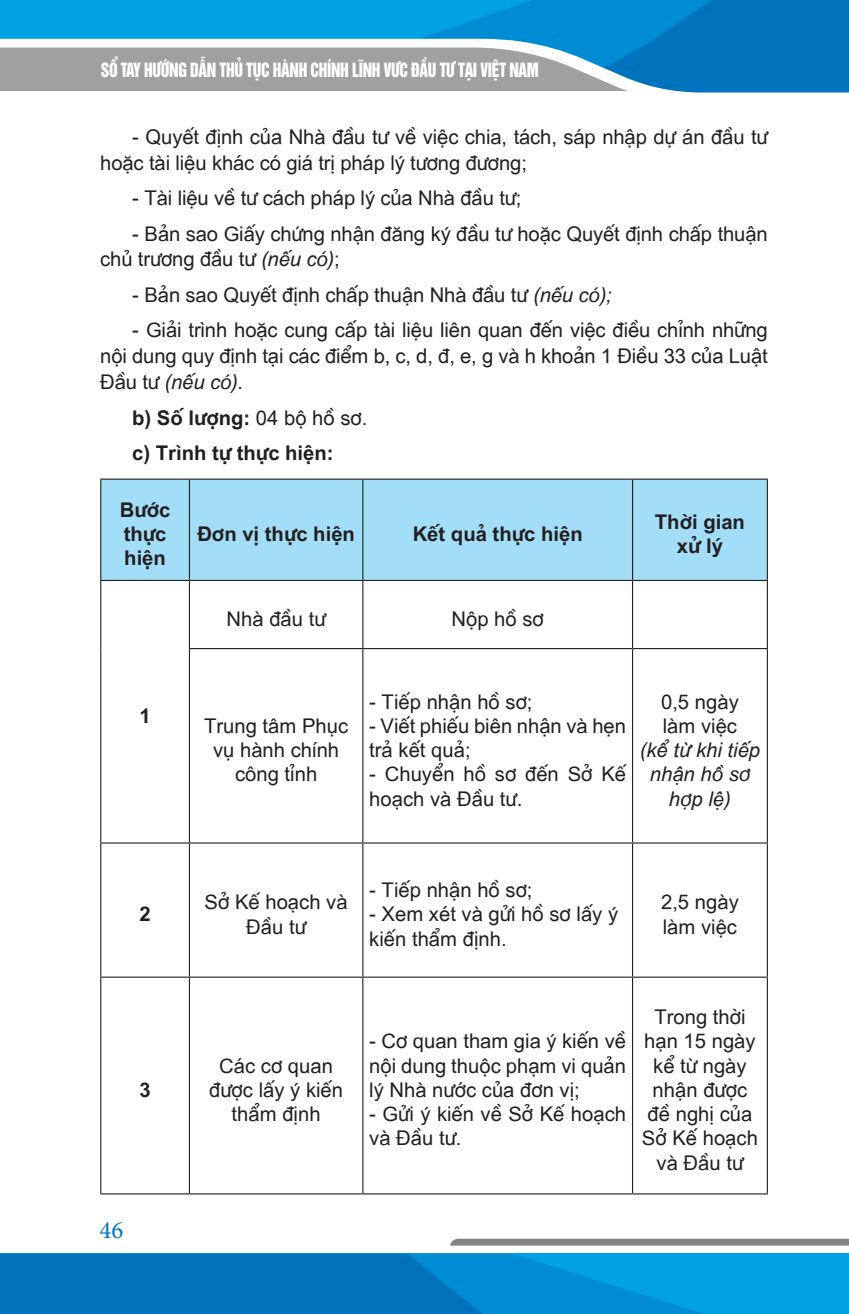
<style>
.page{position:relative;width:849px;height:1314px;background:#fff}
.page>*{position:absolute;margin:0;border:0;box-sizing:border-box;transform-origin:0 0}
.t1{font:24.75px "Minion Pro";color:#0073bd}
.t2{font:20.25px/24.3px "SVN Arial 3";color:#231f20}
.t3{font:20.25px/24.3px "SVN Arial 3 bold";color:#231f20}
.t4{font:20.25px/24.3px "SVN Arial 3 italic";color:#231f20;text-align:center}
.t5{font:18px "UTM Helvet Ins";letter-spacing:-.02em;color:#fff;scale:.86 1}
.s1{font-family:"SVN Arial 3 italic"}
.s2{font-family:"SVN Arial 3"}
</style>
<div class="page">
<div style="left:0;top:1254px;width:848px;height:60px;background:#00a2e5"></div>
<svg style="left:0;top:1254px;width:703px;height:60px;background:#007fc7"></svg>
<svg style="left:450px;top:1239px;width:398px;height:7px;background:#87888b"></svg>
<div style="left:0;top:0;width:395px;height:39px;background:#00a2e5"></div>
<svg style="left:395px;top:0;width:198px;height:39px;background:#0095d9"></svg>
<svg style="left:593px;top:0;width:255px;height:39px;background:#007bc4"></svg>
<svg style="left:0;top:39px;width:848px;height:54px;fill:#9ea0a2"></svg>
<div style="left:101px;top:480px;width:665px;height:100px;background:#a3def9"></div>
<hr style="left:100px;top:479px;width:89px;height:1px;background:#231f20">
<hr style="left:189px;top:479px;width:174px;height:1px;background:#231f20">
<hr style="left:363px;top:479px;width:269px;height:1px;background:#231f20">
<hr style="left:632px;top:479px;width:135px;height:1px;background:#231f20">
<hr style="left:100px;top:580px;width:89px;height:1px;background:#231f20">
<hr style="left:189px;top:580px;width:174px;height:1px;background:#231f20">
<hr style="left:363px;top:580px;width:269px;height:1px;background:#231f20">
<hr style="left:632px;top:580px;width:135px;height:1px;background:#231f20">
<hr style="left:189px;top:648px;width:174px;height:1px;background:#231f20">
<hr style="left:363px;top:648px;width:269px;height:1px;background:#231f20">
<hr style="left:632px;top:648px;width:135px;height:1px;background:#231f20">
<hr style="left:100px;top:842px;width:89px;height:1px;background:#231f20">
<hr style="left:189px;top:842px;width:174px;height:1px;background:#231f20">
<hr style="left:363px;top:842px;width:269px;height:1px;background:#231f20">
<hr style="left:632px;top:842px;width:135px;height:1px;background:#231f20">
<hr style="left:100px;top:976px;width:89px;height:2px;background:#231f20">
<hr style="left:189px;top:976px;width:174px;height:2px;background:#231f20">
<hr style="left:363px;top:976px;width:269px;height:2px;background:#231f20">
<hr style="left:632px;top:976px;width:135px;height:2px;background:#231f20">
<hr style="left:100px;top:1193px;width:89px;height:1px;background:#231f20">
<hr style="left:189px;top:1193px;width:174px;height:1px;background:#231f20">
<hr style="left:363px;top:1193px;width:269px;height:1px;background:#231f20">
<hr style="left:632px;top:1193px;width:135px;height:1px;background:#231f20">
<hr style="left:100px;top:480px;width:1px;height:100px;background:#231f20">
<hr style="left:100px;top:581px;width:1px;height:68px;background:#231f20">
<hr style="left:100px;top:649px;width:1px;height:193px;background:#231f20">
<hr style="left:100px;top:843px;width:1px;height:133px;background:#231f20">
<hr style="left:100px;top:978px;width:1px;height:215px;background:#231f20">
<hr style="left:189px;top:480px;width:1px;height:100px;background:#231f20">
<hr style="left:362px;top:480px;width:1px;height:100px;background:#231f20">
<hr style="left:631px;top:480px;width:2px;height:100px;background:#231f20">
<hr style="left:766px;top:480px;width:1px;height:100px;background:#231f20">
<hr style="left:189px;top:581px;width:1px;height:67px;background:#231f20">
<hr style="left:362px;top:581px;width:1px;height:67px;background:#231f20">
<hr style="left:631px;top:581px;width:2px;height:67px;background:#231f20">
<hr style="left:766px;top:581px;width:1px;height:67px;background:#231f20">
<hr style="left:189px;top:649px;width:1px;height:193px;background:#231f20">
<hr style="left:362px;top:649px;width:1px;height:193px;background:#231f20">
<hr style="left:631px;top:649px;width:2px;height:193px;background:#231f20">
<hr style="left:766px;top:649px;width:1px;height:193px;background:#231f20">
<hr style="left:189px;top:843px;width:1px;height:133px;background:#231f20">
<hr style="left:362px;top:843px;width:1px;height:133px;background:#231f20">
<hr style="left:631px;top:843px;width:2px;height:133px;background:#231f20">
<hr style="left:766px;top:843px;width:1px;height:133px;background:#231f20">
<hr style="left:189px;top:978px;width:1px;height:215px;background:#231f20">
<hr style="left:362px;top:978px;width:1px;height:215px;background:#231f20">
<hr style="left:631px;top:978px;width:2px;height:215px;background:#231f20">
<hr style="left:766px;top:978px;width:1px;height:215px;background:#231f20">
<p class="t5" style="left:101px;top:55px;width:511px">SỔ TAY HƯỚNG DẪN THỦ TỤC HÀNH CHÍNH LĨNH VƯC ĐẦU TƯ TẠI VIỆT NAM</p>
<p class="t2" style="left:100px;top:122px;width:669px;line-height:25.9px;text-indent:32px">- Quyết định của Nhà đầu tư về việc chia, tách, sáp nhập dự án đầu tư hoặc tài liệu khác có giá trị pháp lý tương đương;</p>
<p class="t2" style="left:132px;top:184px;width:391px">- Tài liệu về tư cách pháp lý của Nhà đầu tư;</p>
<p class="t2" style="left:100px;top:218px;width:669px;line-height:25.9px;text-indent:32px">- Bản sao Giấy chứng nhận đăng ký đầu tư hoặc Quyết định chấp thuận chủ trương đầu tư <span class="s1">(nếu có)</span>;</p>
<p class="t2" style="left:132px;top:281px;width:481px">- Bản sao Quyết định chấp thuận Nhà đầu tư <span class="s1">(nếu có);</span></p>
<p class="t2" style="left:100px;top:315px;width:669px;line-height:25.9px;text-align:justify;text-indent:32px">- Giải trình hoặc cung cấp tài liệu liên quan đến việc điều chỉnh những nội dung quy định tại các điểm b, c, d, đ, e, g và h khoản 1 Điều 33 của Luật Đầu tư <span class="s1">(nếu có).</span></p>
<p class="t3" style="left:132px;top:403px;width:237px">b) Số lượng: <span class="s2">04 bộ hồ sơ.</span></p>
<p class="t3" style="left:132px;top:439px;width:203px">c) Trình tự thực hiện:</p>
<p class="t3" style="left:120px;top:496px;width:52px">Bước</p>
<p class="t3" style="left:124px;top:520px;width:44px">thực hiện</p>
<p class="t3" style="left:197px;top:520px;width:159px">Đơn vị thực hiện</p>
<p class="t3" style="left:412px;top:520px;width:171px">Kết quả thực hiện</p>
<p class="t3" style="left:654px;top:508px;width:92px;text-align:center">Thời gian xử lý</p>
<p class="t3" style="left:139px;top:702px;width:13px">1</p>
<p class="t3" style="left:139px;top:900px;width:13px">2</p>
<p class="t3" style="left:139px;top:1076px;width:13px">3</p>
<p class="t1" style="left:99px;top:1213px;width:25px">46</p>
<p class="t2" style="left:226px;top:604px;width:101px">Nhà đầu tư</p>
<p class="t2" style="left:451px;top:604px;width:94px">Nộp hồ sơ</p>
<p class="t2" style="left:204px;top:711px;width:146px;text-align:center">Trung tâm Phục vụ hành chính công tỉnh</p>
<p class="t2" style="left:369px;top:687px;width:165px">- Tiếp nhận hồ sơ;</p>
<p class="t2" style="left:369px;top:711px;width:258px">- Viết phiếu biên nhận và hẹn trả kết quả;</p>
<p class="t2" style="left:369px;top:760px;width:258px">- Chuyển hồ sơ đến Sở Kế hoạch và Đầu tư.</p>
<p class="t2" style="left:661px;top:687px;width:79px">0,5 ngày</p>
<p class="t2" style="left:662px;top:711px;width:76px">làm việc</p>
<p class="t4" style="left:639px;top:735px;width:122px">(kể từ khi tiếp nhận hồ sơ hợp lệ)</p>
<p class="t2" style="left:204px;top:888px;width:144px;text-align:center">Sở Kế hoạch và<br>Đầu tư</p>
<p class="t2" style="left:369px;top:876px;width:165px">- Tiếp nhận hồ sơ;</p>
<p class="t2" style="left:369px;top:900px;width:250px">- Xem xét và gửi hồ sơ lấy ý kiến thẩm định.</p>
<p class="t2" style="left:661px;top:888px;width:79px">2,5 ngày</p>
<p class="t2" style="left:662px;top:912px;width:76px">làm việc</p>
<p class="t2" style="left:209px;top:1051px;width:135px;text-align:center">Các cơ quan được lấy ý kiến thẩm định</p>
<p class="t2" style="left:369px;top:1027px;width:258px;text-align:justify">- Cơ quan tham gia ý kiến về nội dung thuộc phạm vi quản lý Nhà nước của đơn vị;</p>
<p class="t2" style="left:369px;top:1100px;width:258px">- Gửi ý kiến về Sở Kế hoạch và Đầu tư.</p>
<p class="t2" style="left:641px;top:1003px;width:117px;text-align:center">Trong thời hạn 15 ngày kể từ ngày nhận được đề nghị của<br>Sở Kế hoạch và Đầu tư</p>
</div>
